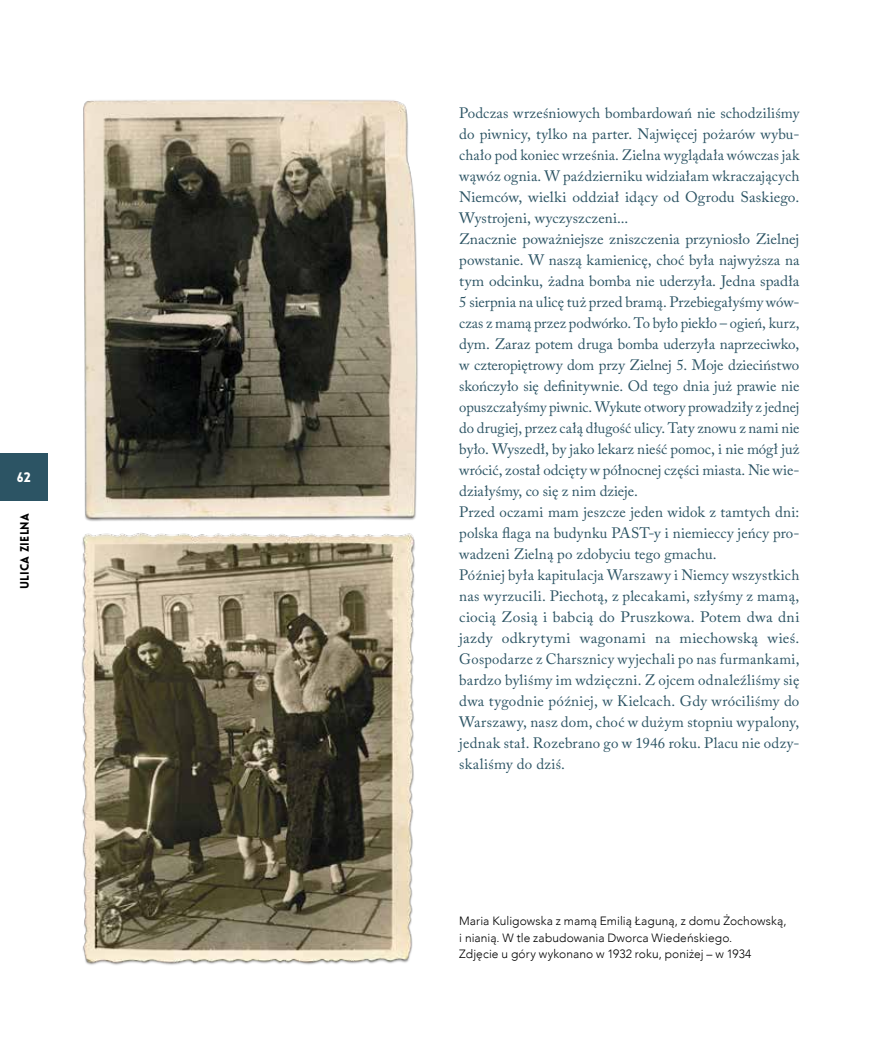
<style>
.page{position:relative;width:893px;height:1063px;background:#fff}
.page>*{position:absolute;margin:0;border:0;box-sizing:border-box;transform-origin:0 0}
.t1{font:15px/21px "Adobe Caslon Pro";letter-spacing:.01em;color:#2c5464}
.t2{font:900 13.5px "Lovelo";color:#fff}
.t3{font:300 12px/16.5px "Avenir";letter-spacing:.01em;color:#000}
.t4{font:900 12px "Lovelo";letter-spacing:.02em;color:#000}
</style>
<div class="page">
<div style="left:0;top:453px;width:48px;height:48px;background:#2c5464"></div>
<img style="left:83px;top:100px;width:335px;height:421px">
<img style="left:81px;top:533px;width:334px;height:432px">
<p class="t2" style="left:17px;top:469px;width:15px">62</p>
<p class="t4" style="left:17px;top:589px;width:77px;rotate:-90deg">Ulica Zielna</p>
<p class="t1" style="left:459px;top:102px;width:342px">Podczas wrześniowych bombardowań nie schodziliśmy do piwnicy, tylko na parter. Najwięcej pożarów wybu&shy;chało pod koniec września. Zielna wyglądała wówczas jak wąwóz ognia. W październiku widziałam wkraczających Niemców, wielki oddział idący od Ogrodu Saskiego.<br>Wystrojeni, wyczyszczeni...<br>Znacznie poważniejsze zniszczenia przyniosło Zielnej powstanie. W naszą kamienicę, choć była najwyższa na tym odcinku, żadna bomba nie uderzyła. Jedna spadła 5 sierpnia na ulicę tuż przed bramą. Przebiegałyśmy wów&shy;czas z mamą przez podwórko. To było piekło – ogień, kurz, dym. Zaraz potem druga bomba uderzyła naprzeciwko, w czteropiętrowy dom przy Zielnej 5. Moje dzieciństwo skończyło się definitywnie. Od tego dnia już prawie nie opuszczałyśmy piwnic. Wykute otwory prowadziły z jednej do drugiej, przez całą długość ulicy. Taty znowu z nami nie było. Wyszedł, by jako lekarz nieść pomoc, i nie mógł już wrócić, został odcięty w północnej części miasta. Nie wie&shy;działyśmy, co się z nim dzieje.<br>Przed oczami mam jeszcze jeden widok z tamtych dni: polska flaga na budynku PAST-y i niemieccy jeńcy pro&shy;wadzeni Zielną po zdobyciu tego gmachu.<br>Później była kapitulacja Warszawy i Niemcy wszystkich nas wyrzucili. Piechotą, z plecakami, szłyśmy z mamą, ciocią Zosią i babcią do Pruszkowa. Potem dwa dni jazdy odkrytymi wagonami na miechowską wieś.<br>Gospodarze z Charsznicy wyjechali po nas furmankami, bardzo byliśmy im wdzięczni. Z ojcem odnaleźliśmy się dwa tygodnie później, w Kielcach. Gdy wróciliśmy do Warszawy, nasz dom, choć w dużym stopniu wypalony, jednak stał. Rozebrano go w 1946 roku. Placu nie odzy&shy;skaliśmy do dziś.</p>
<p class="t3" style="left:459px;top:913px;width:329px">Maria Kuligowska z mamą Emilią Łaguną, z domu Żochowską, i nianią. W tle zabudowania Dworca Wiedeńskiego.<br>Zdjęcie u góry wykonano w 1932 roku, poniżej – w 1934</p>
</div>
